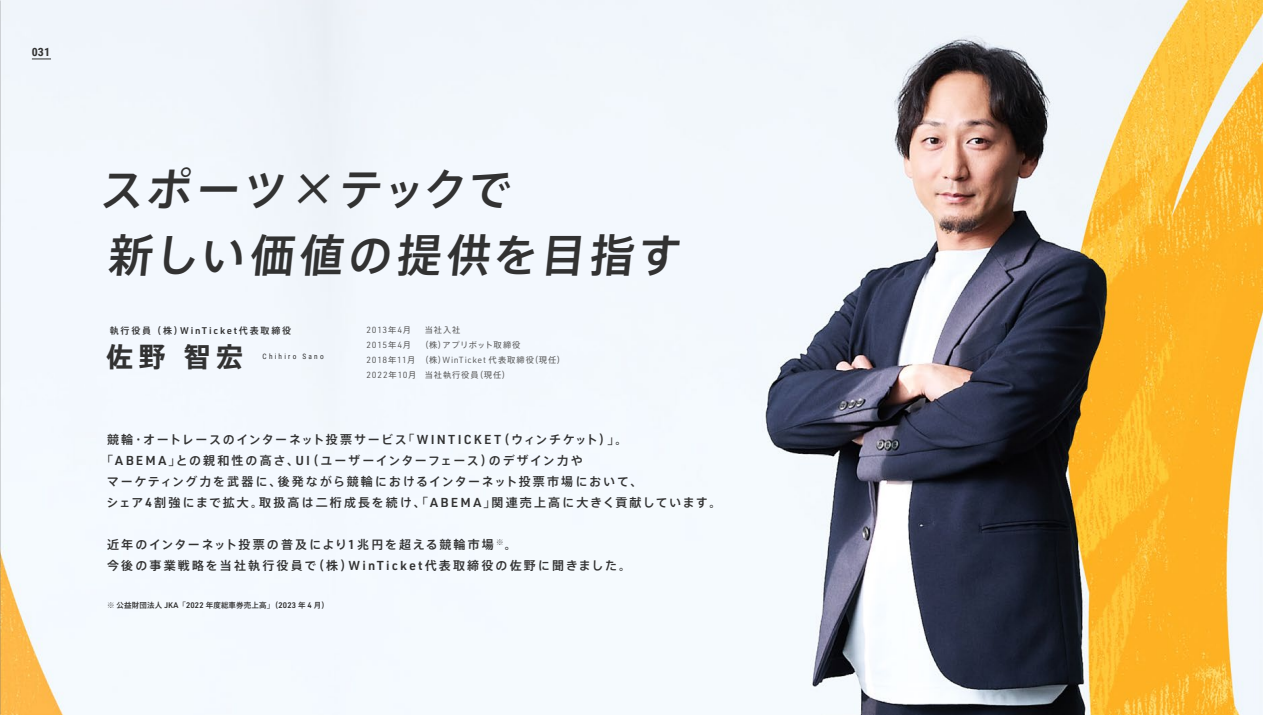
<style>
.page{position:relative;width:1263px;height:715px;background:#fff}
.page>*{position:absolute;margin:0;border:0;box-sizing:border-box;transform-origin:0 0}
.t1{font:500 44.7px/65.7px "Axis Std";color:#323232}
.t2{font:700 27px "Axis Std";color:#323232}
.t3{font:500 12px "Axis Std";letter-spacing:.15em;color:#323232}
.t4{font:500 12px/21px "Axis Std";letter-spacing:.18em;color:#323232}
.t5{font:500 12px "Axis Std";letter-spacing:.17em;color:#323232}
.t6{font:500 12px "Axis Std";letter-spacing:.125em;color:#323232}
.t7{font:700 11.4px "Roboto Condensed";color:#323232;scale:1.05 1}
.t8{font:500 9px "Axis Std";letter-spacing:.2em;color:#323232}
.t9{font:8.7px/15px "URWDIN";letter-spacing:.075em;color:#5b5b5b}
.t10{font:8.25px "Axis Std";letter-spacing:.105em;color:#5b5b5b}
.t11{font:8.25px "Axis Std";letter-spacing:.065em;color:#5b5b5b}
.t12{font:500 7.5px "Axis Std";letter-spacing:.02em;color:#323232}
.t13{font:7.5px "Roboto Condensed";letter-spacing:.3em;color:#323232}
.s1{font-family:"URWDIN";font-weight:600;font-size:9.6px}
.s2{font-family:"Axis Std";font-size:8.25px}
.s3{font-family:"URWDIN";font-size:8.7px}
.s4{font-family:"URWDIN";font-weight:600;font-size:12.75px}
.s5{font-family:"URWDIN";font-weight:600;font-size:7.95px}
</style>
<div class="page">
<img style="left:0;top:0;width:1263px;height:714px">
<svg style="left:32px;top:59px;width:19px;height:1px"></svg>
<p class="t7" style="left:32px;top:44px;width:19px">031</p>
<h1 class="t1" style="left:99px;top:153px;width:589px">スポーツ×テックで<br>新しい価値の提供を目指す</h1>
<p class="t8" style="left:110px;top:324px;width:183px">執行役員（株）<span class="s1">WinTicket</span>代表取締役</p>
<h2 class="t2" style="left:106px;top:336px;width:138px">佐野 智宏</h2>
<p class="t13" style="left:263px;top:351px;width:63px">Chihiro Sano</p>
<p class="t9" style="left:366px;top:322px;width:51px">2013<span class="s2">年</span>4<span class="s2">月<br></span>2015<span class="s2">年</span>4<span class="s2">月<br></span>2018<span class="s2">年</span>11<span class="s2">月<br></span>2022<span class="s2">年</span>10<span class="s2">月</span></p>
<p class="t10" style="left:425px;top:323px;width:37px">当社入社</p>
<p class="t11" style="left:421px;top:338px;width:101px">（株）アプリボット取締役</p>
<p class="t10" style="left:421px;top:353px;width:146px">（株）<span class="s3">WinTicket</span> 代表取締役（現任）</p>
<p class="t10" style="left:425px;top:368px;width:87px">当社執行役員（現任）</p>
<p class="t6" style="left:107px;top:430px;width:522px">競輪・オートレースのインターネット投票サービス「<span class="s4">WINTICKET</span>（ウィンチケット）」。</p>
<p class="t3" style="left:101px;top:451px;width:483px">「<span class="s4">ABEMA</span>」との親和性の高さ、<span class="s4">UI</span>（ユーザーインターフェース）のデザイン力や</p>
<p class="t3" style="left:107px;top:472px;width:537px">マーケティング力を武器に、後発ながら競輪におけるインターネット投票市場において、</p>
<p class="t5" style="left:106px;top:493px;width:616px">シェア<span class="s4">4</span>割強にまで拡大。取扱高は二桁成長を続け、「<span class="s4">ABEMA</span>」関連売上高に大きく貢献しています。</p>
<p class="t4" style="left:107px;top:532px;width:525px">近年のインターネット投票の普及により<span class="s4">1</span>兆円を超える競輪市場 <sup>※</sup>。<br>今後の事業戦略を当社執行役員で（株）<span class="s4">WinTicket</span>代表取締役の佐野に聞きました。</p>
<p class="t12" style="left:107px;top:599px;width:223px">※ 公益財団法人 <span class="s5">JKA</span>「<span class="s5">2022</span> 年度総車券売上高」（<span class="s5">2023</span> 年 <span class="s5">4</span> 月）</p>
</div>
